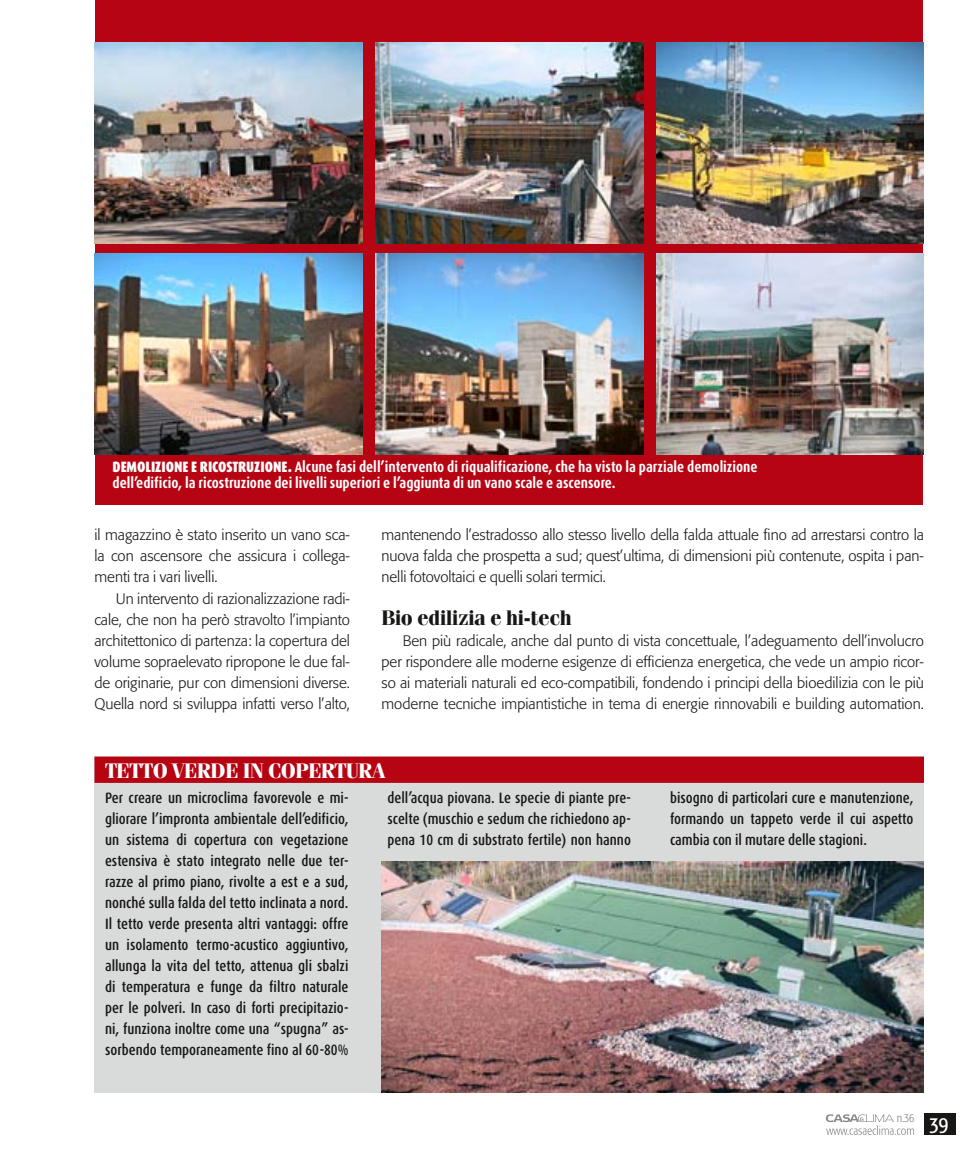
<style>
.page{position:relative;width:978px;height:1149px;background:#fff}
.page>*{position:absolute;margin:0;border:0;box-sizing:border-box;transform-origin:0 0}
.t1{font:700 21px "Fenice Std";letter-spacing:-.02em;color:#fff}
.t2{font:700 21px "Fenice Std";letter-spacing:-.015em;color:#181716}
.t3{font:21px "Formata Condensed SC";color:#fff}
.t4{font:300 15px/21px "Formata";letter-spacing:-.005em;color:#181716;text-align:justify}
.t5{font:500 15px/21px "Dax Condensed";color:#181716;text-align:justify}
.t6{font:700 15px/15.8px "Dax Condensed";color:#fff}
.t7{font:300 condensed 12px "Formata";color:#868786}
.s1{font-weight:900}
</style>
<div class="page">
<div style="left:96px;top:0;width:827px;height:504px;background:#b70413"></div>
<img style="left:656px;top:254px;width:268px;height:200px">
<img style="left:375px;top:254px;width:268px;height:200px">
<img style="left:94px;top:254px;width:268px;height:200px">
<img style="left:656px;top:42px;width:268px;height:201px">
<img style="left:375px;top:42px;width:268px;height:201px">
<img style="left:94px;top:42px;width:268px;height:201px">
<div style="left:924px;top:1113px;width:32px;height:21px;background:#181716"></div>
<svg style="left:826px;top:1114px;width:88px;height:20px"></svg>
<div style="left:94px;top:756px;width:830px;height:336px;background:#d9dada"></div>
<div style="left:94px;top:756px;width:830px;height:26px;background:#b70413"></div>
<img style="left:381px;top:861px;width:543px;height:231px">
<p class="t6" style="left:112px;top:459px;width:647px"><span class="s1">DEMOLIZIONE E RICOSTRUZIONE.</span> Alcune fasi dell’intervento di riqualificazione, che ha visto la parziale demolizione dell’edificio, la ricostruzione dei livelli superiori e l’aggiunta di un vano scale e ascensore.</p>
<p class="t4" style="left:94px;top:524px;width:257px">il magazzino è stato inserito un vano sca&shy;la con ascensore che assicura i collega&shy;menti tra i vari livelli.</p>
<p class="t4" style="left:94px;top:587px;width:257px;text-indent:21px">Un intervento di razionalizzazione radi&shy;cale, che non ha però stravolto l’impianto architettonico di partenza: la copertura del volume sopraelevato ripropone le due fal&shy;de originarie, pur con dimensioni diverse.<br>Quella nord si sviluppa infatti verso l’alto,</p>
<p class="t4" style="left:381px;top:524px;width:544px">mantenendo l’estradosso allo stesso livello della falda attuale fino ad arrestarsi contro la nuova falda che prospetta a sud; quest’ultima, di dimensioni più contenute, ospita i pan&shy;nelli fotovoltaici e quelli solari termici.</p>
<h1 class="t2" style="left:381px;top:604px;width:192px">BIO EDILIZIA E HI-TECH</h1>
<p class="t4" style="left:381px;top:629px;width:544px;text-indent:21px">Ben più radicale, anche dal punto di vista concettuale, l’adeguamento dell’involucro per rispondere alle moderne esigenze di efficienza energetica, che vede un ampio ricor&shy;so ai materiali naturali ed eco-compatibili, fondendo i principi della bioedilizia con le più moderne tecniche impiantistiche in tema di energie rinnovabili e building automation.</p>
<h1 class="t1" style="left:105px;top:757px;width:282px">TETTO VERDE IN COPERTURA</h1>
<p class="t5" style="left:105px;top:787px;width:245px">Per creare un microclima favorevole e mi&shy;gliorare l’impronta ambientale dell’edificio, un sistema di copertura con vegetazione estensiva è stato integrato nelle due ter&shy;razze al primo piano, rivolte a est e a sud, nonché sulla falda del tetto inclinata a nord.<br>Il tetto verde presenta altri vantaggi: offre un isolamento termo-acustico aggiuntivo, allunga la vita del tetto, attenua gli sbalzi di temperatura e funge da filtro naturale per le polveri. In caso di forti precipitazio&shy;ni, funziona inoltre come una “spugna” as&shy;sorbendo temporaneamente fino al 60-80%</p>
<p class="t5" style="left:387px;top:787px;width:245px">dell’acqua piovana. Le specie di piante pre&shy;scelte (muschio e sedum che richiedono ap&shy;pena 10 cm di substrato fertile) non hanno</p>
<p class="t5" style="left:670px;top:787px;width:245px">bisogno di particolari cure e manutenzione, formando un tappeto verde il cui aspetto cambia con il mutare delle stagioni.</p>
<p class="t7" style="left:897px;top:1110px;width:19px">n.36</p>
<h1 class="t3" style="left:930px;top:1110px;width:20px">39</h1>
</div>
